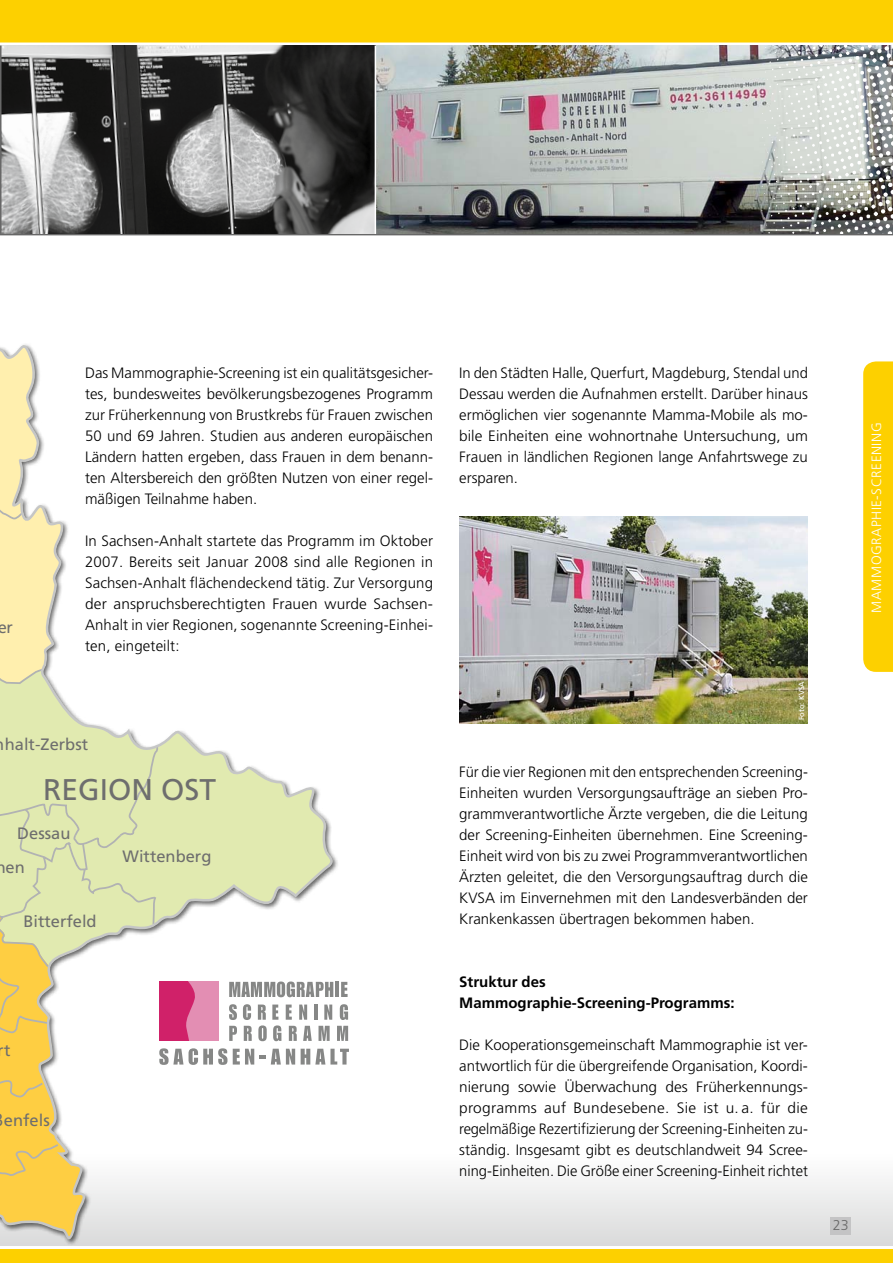
<style>
.page{position:relative;width:893px;height:1263px;background:#fff}
.page>*{position:absolute;margin:0;border:0;box-sizing:border-box;transform-origin:0 0}
.t1{font:29.85px "Frutiger";color:#6e6e6e}
.t2{font:16.5px/34.2px "Frutiger";color:#6e6e6e}
.t3{font:300 15px/21px "Frutiger";color:#000;text-align:justify}
.t4{font:700 15px/21px "Frutiger";color:#000}
.t5{font:300 14.25px "Frutiger";color:#676767}
.t6{font:300 13.5px "Frutiger";color:#fff}
.t7{font:7.5px "Frutiger";color:#fff}
</style>
<div class="page">
<div style="left:0;top:1246px;width:893px;height:17px;background:#fdd000"></div>
<hr style="left:0;top:1246px;width:893px;height:3px;background:#fff">
<div style="left:0;top:1152px;width:893px;height:94px;background:linear-gradient(to bottom,#fff,#dadada)"></div>
<div style="left:0;top:0;width:893px;height:43px;background:#fdd000"></div>
<hr style="left:0;top:234px;width:893px;height:1px;background:#676767">
<div style="left:830px;top:1217px;width:20px;height:17px;background:#c4c4c5"></div>
<div style="left:0;top:271px;width:339px;height:975px;background:#000;opacity:.6"></div>
<svg style="left:0;top:273px;width:333px;height:966px"></svg>
<svg style="left:863px;top:361px;width:30px;height:311px;background:#fdd106"></svg>
<img style="left:459px;top:517px;width:349px;height:207px">
<img style="left:2px;top:45px;width:691px;height:189px">
<hr style="left:0;top:45px;width:2px;height:189px;background:#676767">
<img style="left:693px;top:45px;width:200px;height:189px">
<hr style="left:375px;top:45px;width:1px;height:189px;background:#fff">
<div style="left:160px;top:981px;width:59px;height:59px;background:#e38eb3"></div>
<svg style="left:160px;top:981px;width:35px;height:59px;background:#d23073"></svg>
<svg style="left:229px;top:1026px;width:8px;height:15px"></svg>
<svg style="left:244px;top:1026px;width:8px;height:15px"></svg>
<svg style="left:318px;top:1026px;width:12px;height:15px"></svg>
<svg style="left:337px;top:1026px;width:11px;height:15px"></svg>
<svg style="left:229px;top:1004px;width:8px;height:16px"></svg>
<svg style="left:243px;top:1004px;width:8px;height:16px"></svg>
<svg style="left:258px;top:1004px;width:54px;height:37px"></svg>
<hr style="left:314px;top:1004px;width:4px;height:16px;background:#868786">
<svg style="left:324px;top:1004px;width:8px;height:16px"></svg>
<svg style="left:340px;top:1004px;width:8px;height:16px"></svg>
<svg style="left:229px;top:981px;width:104px;height:16px"></svg>
<hr style="left:335px;top:982px;width:4px;height:15px;background:#868786">
<svg style="left:341px;top:982px;width:7px;height:15px"></svg>
<svg style="left:159px;top:1048px;width:24px;height:17px"></svg>
<svg style="left:189px;top:1048px;width:38px;height:17px"></svg>
<svg style="left:233px;top:1049px;width:21px;height:15px"></svg>
<svg style="left:260px;top:1049px;width:35px;height:15px"></svg>
<svg style="left:301px;top:1049px;width:48px;height:15px"></svg>
<p class="t2" style="left:-3px;top:610px;width:17px">er</p>
<p class="t3" style="left:85px;top:362px;width:350px">Das Mammographie-Screening ist ein qualitätsgesicher&shy;tes, bundesweites bevölkerungsbezogenes Programm zur Früherkennung von Brustkrebs für Frauen zwischen 50 und 69 Jahren. Studien aus anderen europäischen Ländern hatten ergeben, dass Frauen in dem benann&shy;ten Altersbereich den größten Nutzen von einer regel&shy;mäßigen Teilnahme haben.</p>
<p class="t3" style="left:85px;top:530px;width:350px">In Sachsen-Anhalt startete das Programm im Oktober 2007. Bereits seit Januar 2008 sind alle Regionen in Sachsen-Anhalt flächendeckend tätig. Zur Versorgung der anspruchsberechtigten Frauen wurde Sachsen-Anhalt in vier Regionen, sogenannte Screening-Einhei&shy;ten, eingeteilt:</p>
<p class="t2" style="left:5px;top:727px;width:85px">halt-Zerbst</p>
<h1 class="t1" style="left:43px;top:772px;width:174px">REGION OST</h1>
<p class="t2" style="left:-5px;top:816px;width:76px;text-indent:22px">Dessau hen</p>
<p class="t2" style="left:123px;top:839px;width:90px">Wittenberg</p>
<p class="t2" style="left:23px;top:904px;width:75px">Bitterfeld</p>
<p class="t2" style="left:-2px;top:1033px;width:14px">rt</p>
<p class="t2" style="left:4px;top:1103px;width:47px">enfels</p>
<p class="t3" style="left:459px;top:362px;width:350px">In den Städten Halle, Querfurt, Magdeburg, Stendal und Dessau werden die Aufnahmen erstellt. Darüber hinaus ermöglichen vier sogenannte Mamma-Mobile als mo&shy;bile Einheiten eine wohnortnahe Untersuchung, um Frauen in ländlichen Regionen lange Anfahrtswege zu ersparen.</p>
<p class="t6" style="left:869px;top:613px;width:189px;rotate:-90deg">Mammographie-Screening</p>
<p class="t7" style="left:797px;top:720px;width:41px;rotate:-90deg">Foto: KVSA</p>
<p class="t3" style="left:459px;top:761px;width:350px">Für die vier Regionen mit den entsprechenden Screening-Einheiten wurden Versorgungsaufträge an sieben Pro&shy;grammverantwortliche Ärzte vergeben, die die Leitung der Screening-Einheiten übernehmen. Eine Screening-Einheit wird von bis zu zwei Programmverantwortlichen Ärzten geleitet, die den Versorgungsauftrag durch die KVSA im Einvernehmen mit den Landesverbänden der Krankenkassen übertragen bekommen haben.</p>
<p class="t4" style="left:459px;top:971px;width:277px">Struktur des<br>Mammographie-Screening-Programms:</p>
<p class="t3" style="left:459px;top:1034px;width:350px">Die Kooperationsgemeinschaft Mammographie ist ver&shy;antwortlich für die übergreifende Organisation, Koordi&shy;nierung sowie Überwachung des Früherkennungs&shy;programms auf Bundesebene. Sie ist u. a. für die regelmäßige Rezertifizierung der Screening-Einheiten zu&shy;ständig. Insgesamt gibt es deutschlandweit 94 Scree&shy;ning-Einheiten. Die Größe einer Screening-Einheit richtet</p>
<p class="t5" style="left:833px;top:1217px;width:17px">23</p>
</div>
